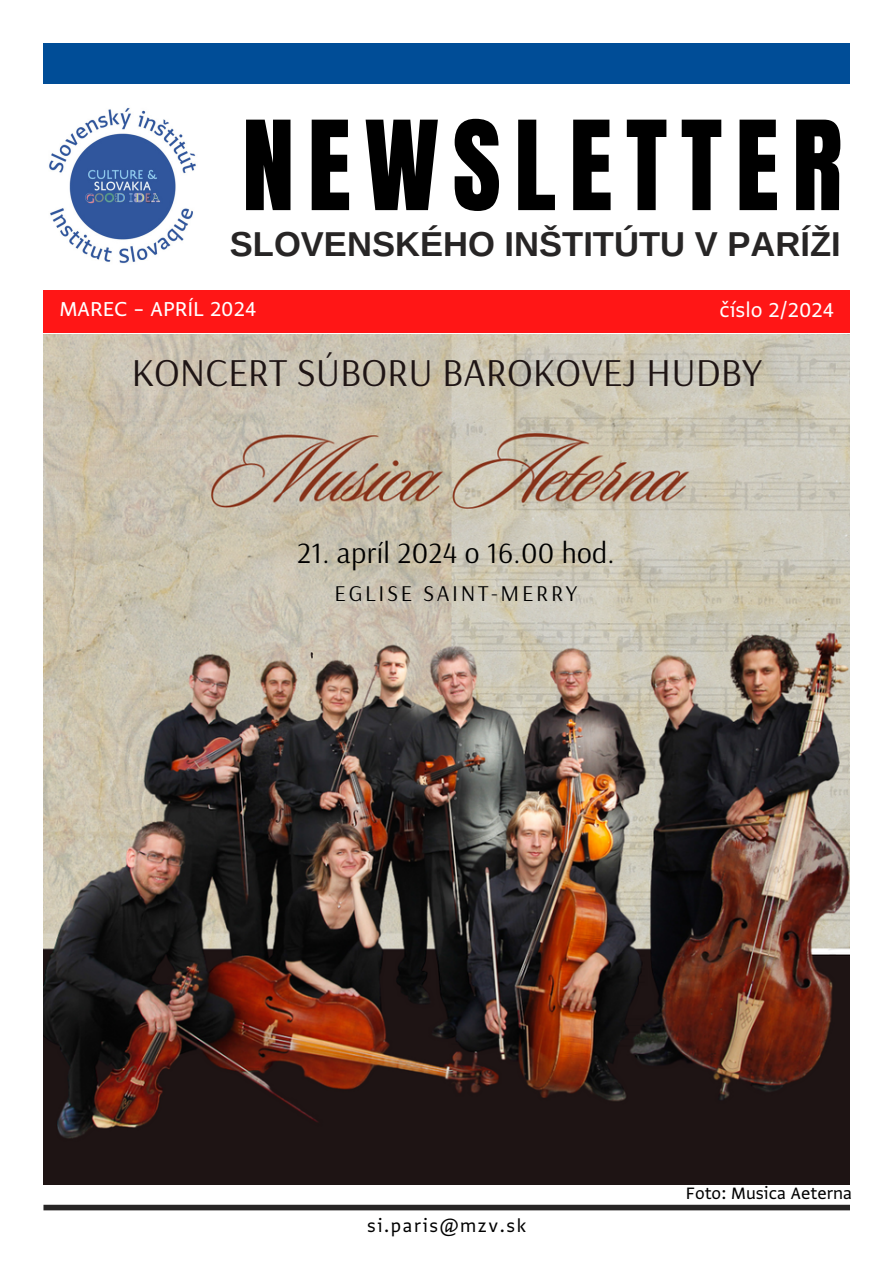
<style>
.page{position:relative;width:893px;height:1264px;background:#fff}
.page>*{position:absolute;margin:0;border:0;box-sizing:border-box;transform-origin:0 0}
.t1{font:105.3px "Anton";letter-spacing:.125em;color:#000}
.t2{font:39.3px "Arsenal";color:#1f1515}
.t3{font:700 34.5px "Arimo";color:#272525}
.t4{font:29.4px "Arsenal";letter-spacing:.01em;color:#000}
.t5{font:23.85px "Greta Sans Std";color:#fff}
.t6{font:22.5px "Arsenal";letter-spacing:.12em;color:#000}
.t7{font:21px "Greta Sans Std";letter-spacing:.08em;color:#000}
.t8{font:19.5px "Greta Sans Std";color:#000}
</style>
<div class="page">
<img style="left:49px;top:107px;width:147px;height:157px">
<div style="left:43px;top:290px;width:806px;height:42px;background:#ff1616"></div>
<div style="left:43px;top:44px;width:806px;height:40px;background:#004d97"></div>
<div style="left:43px;top:1204px;width:806px;height:6px;background:#272525"></div>
<img style="left:43px;top:334px;width:806px;height:850px">
<h6 class="t1" style="left:242px;top:90px;width:601px">NEWSLETTER</h6>
<h6 class="t3" style="left:230px;top:225px;width:612px">SLOVENSKÉHO INŠTITÚTU V PARÍŽI</h6>
<p class="t5" style="left:59px;top:296px;width:198px">MAREC – APRÍL 2024</p>
<h5 class="t5" style="left:719px;top:297px;width:116px">číslo 2/2024</h5>
<p class="t5" style="left:723px;top:297px;width:58px">číslo 1</p>
<h2 class="t2" style="left:131px;top:347px;width:632px">KONCERT SÚBORU BAROKOVEJ HUDBY</h2>
<p class="t4" style="left:297px;top:534px;width:319px">21. apríl 2024 o 16.00 hod.</p>
<p class="t6" style="left:334px;top:578px;width:244px">EGLISE SAINT-MERRY</p>
<h3 class="t7" style="left:367px;top:1213px;width:161px">si.paris@mzv.sk</h3>
<h5 class="t8" style="left:686px;top:1182px;width:167px">Foto: Musica Aeterna</h5>
</div>
